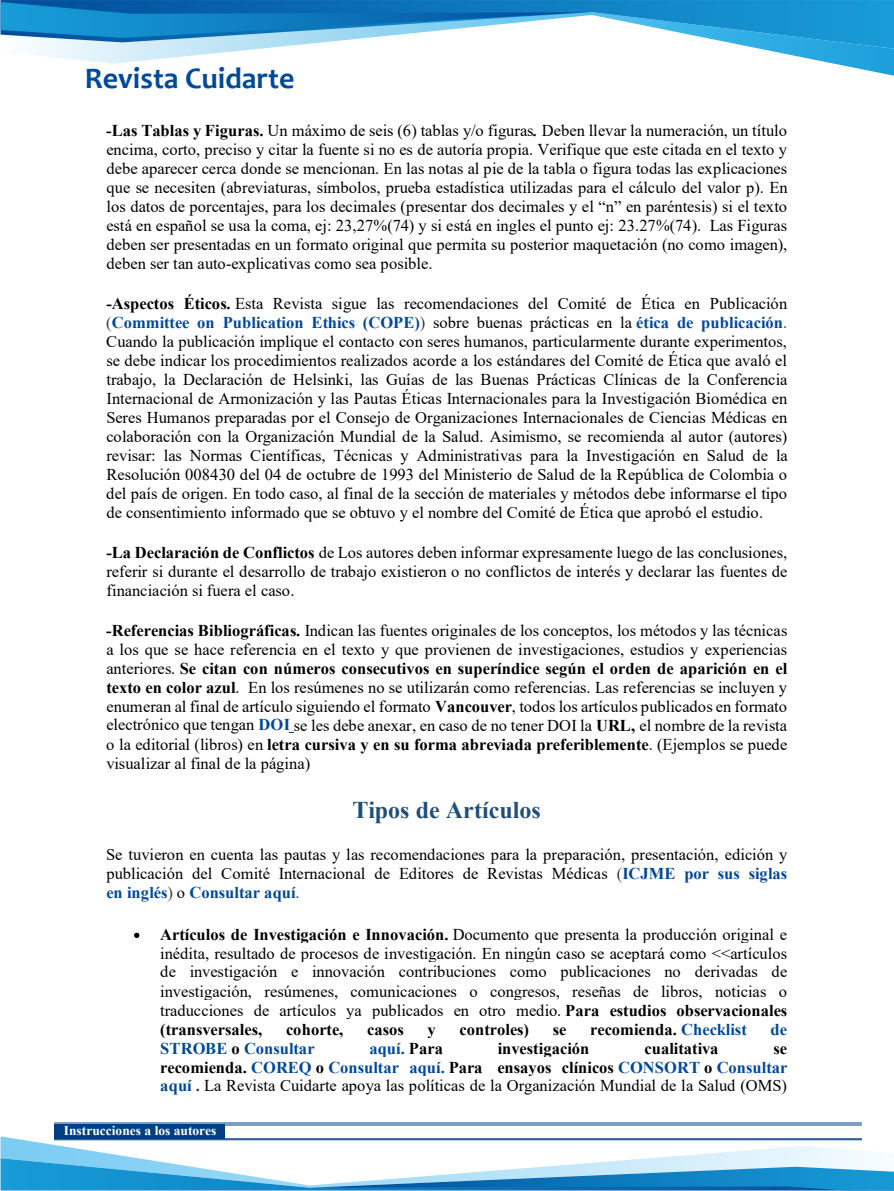
<style>
.page{position:relative;width:894px;height:1191px;background:#fff}
.page>*{position:absolute;margin:0;border:0;box-sizing:border-box;transform-origin:0 0}
.t1{font:700 30px "Candara";color:#004a99}
.t2{font:700 24px "Times New Roman";color:#1f4e79}
.t3{font:16.5px/19px "Times New Roman";letter-spacing:-.005em;color:#000;text-align:justify}
.t4{font:700 16.5px "Times New Roman";letter-spacing:-.005em;color:#000}
.t5{font:700 16.5px "Times New Roman";letter-spacing:.005em;color:#004899}
.t6{font:700 13.5px "Times New Roman";color:#fff}
.s1{font-weight:700}
.s2{font-weight:700;font-style:italic}
.s3{color:#3a3a3c}
.s4{font-weight:700;color:#004899}
.s5{color:#004899}
.s6{color:#000}
.s7{font-weight:700;color:#3a3a3c}
</style>
<div class="page">
<svg style="left:134px;top:933px;width:5px;height:5px"></svg>
<hr style="left:54px;top:1125px;width:807px;height:1px;background:#003f84">
<hr style="left:54px;top:1123px;width:807px;height:1px;background:#003f84">
<div style="left:54px;top:1124px;width:170px;height:14px;background:#003f84"></div>
<svg style="left:34px;top:49px;width:859px;height:27px"></svg>
<svg style="left:1px;top:0;width:892px;height:49px"></svg>
<svg style="left:1px;top:2px;width:590px;height:40px"></svg>
<svg style="left:1px;top:1136px;width:869px;height:22px"></svg>
<svg style="left:1px;top:1158px;width:892px;height:33px"></svg>
<h1 class="t1" style="left:85px;top:59px;width:211px">Revista Cuidarte</h1>
<p class="t3" style="left:106px;top:121px;width:683px"><span class="s1">-Las Tablas y Figuras.</span> Un máximo de seis (6) tablas y/o figuras<span class="s2">.</span> Deben llevar la numeración, un título encima, corto, preciso y citar la fuente si no es de autoría propia. Verifique que este citada en el texto y debe aparecer cerca donde se mencionan. En las notas al pie de la tabla o figura todas las explicaciones que se necesiten (abreviaturas, símbolos, prueba estadística utilizadas para el cálculo del valor p). En los datos de porcentajes, para los decimales (presentar dos decimales y el “n” en paréntesis) si el texto está en español se usa la coma, ej: 23,27%(74) y si está en ingles el punto ej: 23.27%(74). Las Figuras deben ser presentadas en un formato original que permita su posterior maquetación (no como imagen), deben ser tan auto-explicativas como sea posible.</p>
<p class="t3" style="left:106px;top:293px;width:683px"><span class="s1">-Aspectos Éticos.</span> Esta Revista sigue las recomendaciones del Comité de Ética en Publicación <span class="s3">(</span><span class="s4">Committee on Publication Ethics (COPE)</span><span class="s3">)</span> sobre buenas prácticas en la <span class="s4">ética de publicación</span><span class="s3">.<br></span>Cuando la publicación implique el contacto con seres humanos, particularmente durante experimentos, se debe indicar los procedimientos realizados acorde a los estándares del Comité de Ética que avaló el trabajo, la Declaración de Helsinki, las Guías de las Buenas Prácticas Clínicas de la Conferencia Internacional de Armonización y las Pautas Éticas Internacionales para la Investigación Biomédica en Seres Humanos preparadas por el Consejo de Organizaciones Internacionales de Ciencias Médicas en colaboración con la Organización Mundial de la Salud. Asimismo, se recomienda al autor (autores) revisar: las Normas Científicas, Técnicas y Administrativas para la Investigación en Salud de la Resolución 008430 del 04 de octubre de 1993 del Ministerio de Salud de la República de Colombia o del país de origen. En todo caso, al final de la sección de materiales y métodos debe informarse el tipo de consentimiento informado que se obtuvo y el nombre del Comité de Ética que aprobó el estudio.</p>
<p class="t3" style="left:106px;top:542px;width:682px"><span class="s1">-La Declaración de Conflictos</span> de Los autores deben informar expresamente luego de las conclusiones, referir si durante el desarrollo de trabajo existieron o no conflictos de interés y declarar las fuentes de financiación si fuera el caso.</p>
<p class="t3" style="left:106px;top:620px;width:682px"><span class="s1">-Referencias Bibliográficas.</span> Indican las fuentes originales de los conceptos, los métodos y las técnicas a los que se hace referencia en el texto y que provienen de investigaciones, estudios y experiencias anteriores. <span class="s1">Se citan con números consecutivos en superíndice según el orden de aparición en el texto en color azul</span>. En los resúmenes no se utilizarán como referencias. Las referencias se incluyen y enumeran al final de artículo siguiendo el formato <span class="s1">Vancouver</span>, todos los artículos publicados en formato electrónico que tengan <span class="s4">DOI</span> se les debe anexar, en caso de no tener DOI la <span class="s1">URL,</span> el nombre de la revista o la editorial (libros) en <span class="s1">letra cursiva y en su forma abreviada preferiblemente</span>. (Ejemplos se puede visualizar al final de la página)</p>
<h2 class="t2" style="left:352px;top:792px;width:190px">Tipos de Artículos</h2>
<p class="t3" style="left:106px;top:845px;width:682px">Se tuvieron en cuenta las pautas y las recomendaciones para la preparación, presentación, edición y publicación del Comité Internacional de Editores de Revistas Médicas <span class="s3">(</span><span class="s4">ICJME por sus siglas en inglés</span><span class="s3">)</span> o <span class="s4">Consultar aquí</span><span class="s3">.</span></p>
<p class="t3" style="left:160px;top:924px;width:628px"><span class="s1">Artículos de Investigación e Innovación.</span> Documento que presenta la producción original e inédita, resultado de procesos de investigación. En ningún caso se aceptará como &lt;&lt;artículos de investigación e innovación contribuciones como publicaciones no derivadas de investigación, resúmenes, comunicaciones o congresos, reseñas de libros, noticias o traducciones de artículos ya publicados en otro medio. <span class="s1">Para estudios observacionales (transversales,</span></p>
<p class="t4" style="left:286px;top:1017px;width:59px">cohorte,</p>
<p class="t4" style="left:367px;top:1017px;width:38px">casos</p>
<p class="t4" style="left:427px;top:1017px;width:10px">y</p>
<p class="t4" style="left:459px;top:1017px;width:71px">controles)</p>
<p class="t4" style="left:552px;top:1017px;width:15px">se</p>
<p class="t4" style="left:590px;top:1017px;width:158px">recomienda. <span class="s5">Checklist</span></p>
<p class="t5" style="left:770px;top:1017px;width:18px">de</p>
<p class="t5" style="left:160px;top:1036px;width:156px">STROBE <span class="s6">o</span> Consultar</p>
<p class="t5" style="left:369px;top:1036px;width:75px">aquí. <span class="s6">Para</span></p>
<p class="t4" style="left:497px;top:1036px;width:93px">investigación</p>
<p class="t4" style="left:644px;top:1036px;width:76px">cualitativa</p>
<p class="t3" style="left:160px;top:1038px;width:628px;text-indent:613px"><span class="s1">se recomienda.</span> <span class="s4">COREQ</span> <span class="s1">o</span> <span class="s4">Consultar aquí.</span> <span class="s1">Para ensayos clínicos</span> <span class="s4">CONSORT</span> <span class="s1">o</span> <span class="s4">Consultar aquí</span> <span class="s7">.</span> La Revista Cuidarte apoya las políticas de la Organización Mundial de la Salud (OMS)</p>
<p class="t6" style="left:64px;top:1121px;width:154px">Instrucciones a los autores</p>
</div>
